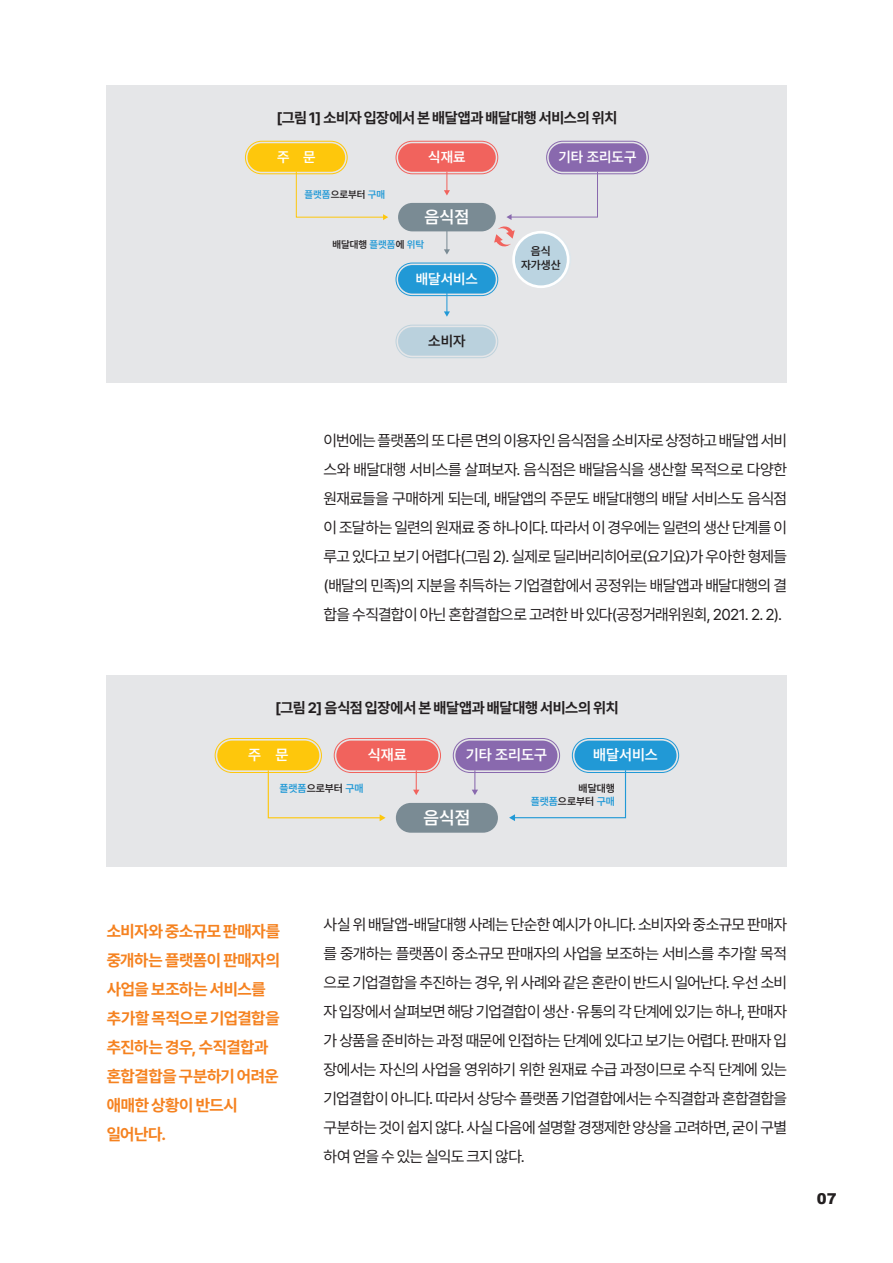
<style>
.page{position:relative;width:893px;height:1263px;background:#fff}
.page>*{position:absolute;margin:0;border:0;box-sizing:border-box;transform-origin:0 0}
.t1{font:600 18px "Pretendard";color:#fff}
.t2{font:600 17.25px "Pretendard";color:#fff}
.t3{font:700 16.5px/29px "Pretendard";letter-spacing:-.02em;color:#f58220}
.t4{font:15.75px/29px "Pretendard";letter-spacing:-.04em;color:#231f20;text-align:justify}
.t5{font:700 15px "Pretendard";letter-spacing:-.02em;color:#231f20}
.t6{font:600 15px "Pretendard";color:#fff}
.t7{font:900 15px "Arial";color:#231f20}
.t8{font:600 14.4px "Pretendard";color:#fff}
.t9{font:600 14.4px "Pretendard";color:#231f20}
.t10{font:600 11.55px/13.8px "Pretendard";color:#231f20;text-align:center}
.t11{font:600 10.5px/12.6px "Pretendard";color:#231f20;text-align:right}
.t12{font:600 10.5px "Pretendard";color:#2199d6}
.t13{font:600 10.05px "Pretendard";color:#231f20}
.t14{font:600 10.05px "Pretendard";color:#2199d6}
.s1{color:#231f20}
.s2{color:#2199d6}
</style>
<div class="page">
<div style="left:107px;top:85px;width:680px;height:298px;background:#e5e6e8"></div>
<svg style="left:506px;top:171px;width:92px;height:49px"></svg>
<svg style="left:514px;top:231px;width:57px;height:57px"></svg>
<div style="left:396px;top:141px;width:102px;height:33px;border:1px solid #f1635d;border-radius:16px"></div>
<div style="left:398px;top:143px;width:98px;height:29px;background:#f1635d;border-radius:14px"></div>
<div style="left:396px;top:263px;width:102px;height:33px;border:1px solid #2199d6;border-radius:16px"></div>
<div style="left:398px;top:265px;width:98px;height:29px;background:#2199d6;border-radius:14px"></div>
<div style="left:398px;top:203px;width:98px;height:28px;background:#7a8b94;border-radius:14px"></div>
<div style="left:546px;top:141px;width:103px;height:33px;border:1px solid #8969ae;border-radius:16px"></div>
<div style="left:549px;top:143px;width:97px;height:29px;background:#8969ae;border-radius:14px"></div>
<div style="left:245px;top:141px;width:103px;height:33px;border:1px solid #fec70c;border-radius:16px"></div>
<div style="left:247px;top:143px;width:98px;height:29px;background:#fec70c;border-radius:14px"></div>
<svg style="left:295px;top:171px;width:93px;height:49px"></svg>
<svg style="left:444px;top:172px;width:6px;height:23px"></svg>
<svg style="left:444px;top:231px;width:6px;height:24px"></svg>
<div style="left:396px;top:325px;width:102px;height:33px;border:1px solid #bed2dc;border-radius:16px"></div>
<div style="left:398px;top:327px;width:98px;height:29px;background:#bad1dd;border-radius:14px"></div>
<svg style="left:444px;top:293px;width:6px;height:24px"></svg>
<svg style="left:512px;top:231px;width:57px;height:57px"></svg>
<div style="left:515px;top:234px;width:52px;height:51px;background:#bbd4e1;border-radius:50%"></div>
<svg style="left:494px;top:226px;width:21px;height:21px"></svg>
<div style="left:107px;top:675px;width:680px;height:191px;background:#e5e6e8"></div>
<svg style="left:509px;top:769px;width:118px;height:52px"></svg>
<div style="left:396px;top:803px;width:102px;height:30px;background:#7a8b94;border-radius:15px"></div>
<svg style="left:267px;top:769px;width:119px;height:52px"></svg>
<svg style="left:413px;top:770px;width:6px;height:25px"></svg>
<svg style="left:472px;top:770px;width:6px;height:25px"></svg>
<div style="left:334px;top:738px;width:107px;height:35px;border:1px solid #f1635d;border-radius:17px"></div>
<div style="left:336px;top:741px;width:102px;height:29px;background:#f1635d;border-radius:15px"></div>
<div style="left:453px;top:738px;width:107px;height:35px;border:1px solid #8969ae;border-radius:17px"></div>
<div style="left:455px;top:741px;width:102px;height:29px;background:#8969ae;border-radius:15px"></div>
<div style="left:215px;top:738px;width:107px;height:35px;border:1px solid #fec70c;border-radius:17px"></div>
<div style="left:217px;top:741px;width:102px;height:29px;background:#fec70c;border-radius:15px"></div>
<div style="left:572px;top:738px;width:107px;height:35px;border:1px solid #2199d6;border-radius:17px"></div>
<div style="left:574px;top:741px;width:102px;height:29px;background:#2199d6;border-radius:15px"></div>
<p class="t5" style="left:276px;top:107px;width:342px">[그림 1] 소비자 입장에서 본 배달앱과 배달대행 서비스의 위치</p>
<p class="t8" style="left:277px;top:147px;width:40px">주 문</p>
<p class="t8" style="left:559px;top:147px;width:79px">기타 조리도구</p>
<p class="t8" style="left:428px;top:147px;width:39px">식재료</p>
<p class="t14" style="left:305px;top:188px;width:82px">플랫폼<span class="s1">으로부터</span> 구매</p>
<p class="t2" style="left:425px;top:205px;width:46px">음식점</p>
<p class="t13" style="left:332px;top:237px;width:93px">배달대행 <span class="s2">플랫폼</span>에 <span class="s2">위탁</span></p>
<p class="t8" style="left:416px;top:268px;width:64px">배달서비스</p>
<p class="t9" style="left:428px;top:331px;width:39px">소비자</p>
<p class="t10" style="left:521px;top:243px;width:41px">음식 자가생산</p>
<p class="t4" style="left:324px;top:426px;width:465px">이번에는 플랫폼의 또 다른 면의 이용자인 음식점을 소비자로 상정하고 배달앱 서비 스와 배달대행 서비스를 살펴보자. 음식점은 배달음식을 생산할 목적으로 다양한 원재료들을 구매하게 되는데, 배달앱의 주문도 배달대행의 배달 서비스도 음식점 이 조달하는 일련의 원재료 중 하나이다. 따라서 이 경우에는 일련의 생산 단계를 이 루고 있다고 보기 어렵다(그림 2). 실제로 딜리버리히어로(요기요)가 우아한 형제들 (배달의 민족)의 지분을 취득하는 기업결합에서 공정위는 배달앱과 배달대행의 결 합을 수직결합이 아닌 혼합결합으로 고려한 바 있다(공정거래위원회, 2021. 2. 2).</p>
<p class="t5" style="left:275px;top:697px;width:345px">[그림 2] 음식점 입장에서 본 배달앱과 배달대행 서비스의 위치</p>
<p class="t6" style="left:248px;top:744px;width:42px">주 문</p>
<p class="t6" style="left:368px;top:744px;width:40px">식재료</p>
<p class="t6" style="left:466px;top:744px;width:83px">기타 조리도구</p>
<p class="t6" style="left:593px;top:744px;width:66px">배달서비스</p>
<p class="t12" style="left:279px;top:781px;width:86px">플랫폼<span class="s1">으로부터</span> 구매</p>
<p class="t11" style="left:531px;top:781px;width:86px">배달대행 <span class="s2">플랫폼</span>으로부터 <span class="s2">구매</span></p>
<p class="t1" style="left:424px;top:805px;width:48px">음식점</p>
<p class="t3" style="left:107px;top:916px;width:175px">소비자와 중소규모 판매자를 중개하는 플랫폼이 판매자의 사업을 보조하는 서비스를 추가할 목적으로 기업결합을 추진하는 경우, 수직결합과 혼합결합을 구분하기 어려운 애매한 상황이 반드시 일어난다.</p>
<p class="t4" style="left:324px;top:909px;width:465px">사실 위 배달앱-배달대행 사례는 단순한 예시가 아니다. 소비자와 중소규모 판매자 를 중개하는 플랫폼이 중소규모 판매자의 사업을 보조하는 서비스를 추가할 목적 으로 기업결합을 추진하는 경우, 위 사례와 같은 혼란이 반드시 일어난다. 우선 소비 자 입장에서 살펴보면 해당 기업결합이 생산 · 유통의 각 단계에 있기는 하나, 판매자 가 상품을 준비하는 과정 때문에 인접하는 단계에 있다고 보기는 어렵다. 판매자 입 장에서는 자신의 사업을 영위하기 위한 원재료 수급 과정이므로 수직 단계에 있는 기업결합이 아니다. 따라서 상당수 플랫폼 기업결합에서는 수직결합과 혼합결합을 구분하는 것이 쉽지 않다. 사실 다음에 설명할 경쟁제한 양상을 고려하면, 굳이 구별 하여 얻을 수 있는 실익도 크지 않다.</p>
<p class="t7" style="left:817px;top:1187px;width:21px">07</p>
</div>
